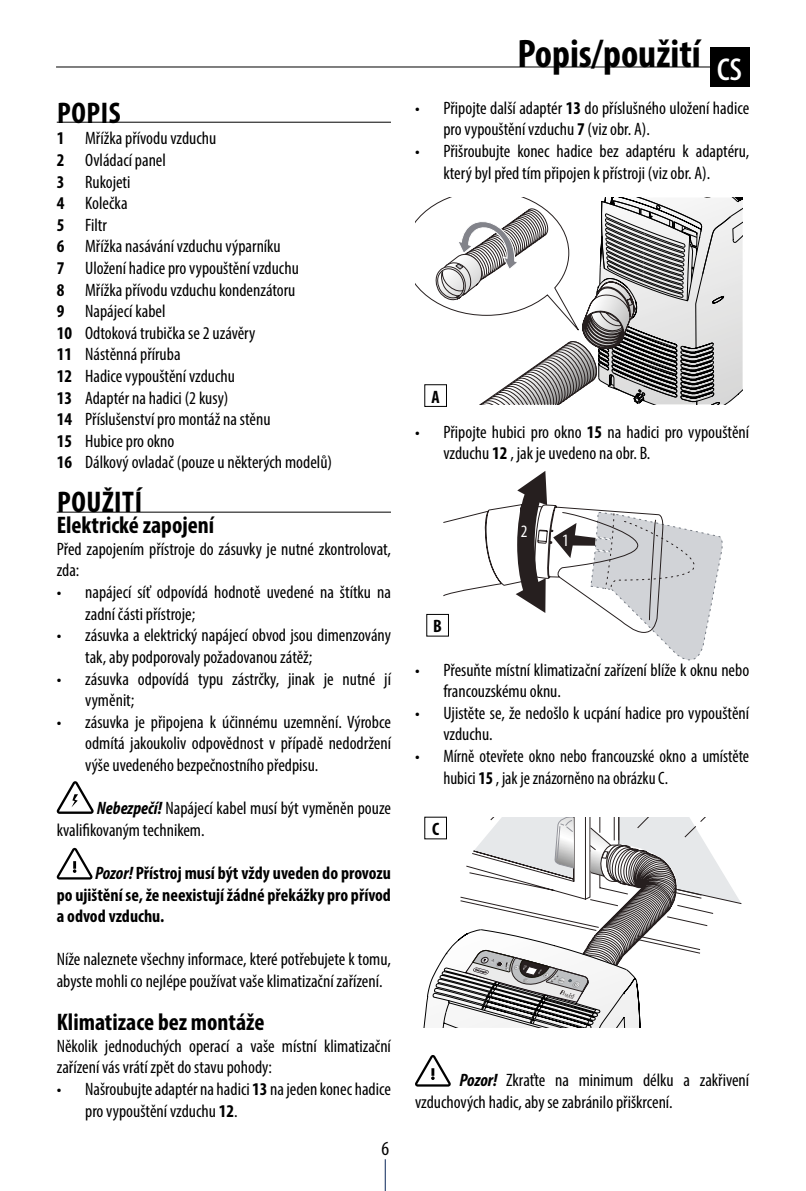
<style>
.page{position:relative;width:806px;height:1191px;background:#fff}
.page>*{position:absolute;margin:0;border:0;box-sizing:border-box;transform-origin:0 0}
.t1{font:700 condensed 40px "Myriad Pro";color:#000}
.t2{font:700 condensed 30px "Myriad Pro";letter-spacing:.02em;color:#000}
.t3{font:700 condensed 24px "Myriad Pro";color:#000}
.t4{font:condensed 20px "Myriad Pro";color:#000}
.t5{font:condensed 18px/21.6px "Myriad Pro";color:#000}
.t6{font:700 condensed 18px/21.6px "Myriad Pro";color:#000;text-align:justify}
.t7{font:condensed 17.4px "Myriad Pro";color:#fff}
.s1{font-weight:700}
.s2{font-weight:700;font-style:italic}
.s3{font-style:italic}
.s4{font-weight:400;font-size:44px;color:#fff}
</style>
<div class="page">
<hr style="left:384px;top:1159px;width:1px;height:32px;background:#0b2659">
<hr style="left:56px;top:66px;width:658px;height:1px;background:#000">
<div style="left:709px;top:47px;width:40px;height:40px;background:#000"></div>
<hr style="left:57px;top:122px;width:334px;height:1px;background:#000">
<hr style="left:57px;top:511px;width:334px;height:1px;background:#000">
<svg style="left:57px;top:781px;width:37px;height:33px"></svg>
<svg style="left:57px;top:848px;width:35px;height:31px"></svg>
<svg style="left:415px;top:197px;width:327px;height:207px"></svg>
<svg style="left:443px;top:471px;width:279px;height:189px"></svg>
<svg style="left:423px;top:817px;width:318px;height:211px"></svg>
<svg style="left:415px;top:1055px;width:35px;height:31px"></svg>
<div style="left:424px;top:817px;width:22px;height:22px;background:#fff"></div>
<h2 class="t2" style="left:57px;top:94px;width:65px">POPIS</h2>
<p class="t5" style="left:57px;top:127px;width:277px"><span class="s1">1</span> Mřížka přívodu vzduchu<br><span class="s1">2</span> Ovládací panel<br><span class="s1">3</span> Rukojeti<br><span class="s1">4</span> Kolečka<br><span class="s1">5</span> Filtr<br><span class="s1">6</span> Mřížka nasávání vzduchu výparníku<br><span class="s1">7</span> Uložení hadice pro vypouštění vzduchu<br><span class="s1">8</span> Mřížka přívodu vzduchu kondenzátoru<br><span class="s1">9</span> Napájecí kabel<br><span class="s1">10</span> Odtoková trubička se 2 uzávěry<br><span class="s1">11</span> Nástěnná příruba<br><span class="s1">12</span> Hadice vypouštění vzduchu<br><span class="s1">13</span> Adaptér na hadici (2 kusy)<br><span class="s1">14</span> Příslušenství pro montáž na stěnu<br><span class="s1">15</span> Hubice pro okno<br><span class="s1">16</span> Dálkový ovladač (pouze u některých modelů)</p>
<h2 class="t2" style="left:57px;top:483px;width:87px">POUŽITÍ</h2>
<h3 class="t3" style="left:57px;top:510px;width:159px">Elektrické zapojení</h3>
<p class="t5" style="left:57px;top:538px;width:335px">Před zapojením přístroje do zásuvky je nutné zkontrolovat, zda:</p>
<p class="t5" style="left:85px;top:581px;width:307px;text-indent:-28px">• napájecí síť odpovídá hodnotě uvedené na štítku na zadní části přístroje;</p>
<p class="t5" style="left:85px;top:624px;width:307px;text-indent:-28px">• zásuvka a elektrický napájecí obvod jsou dimenzovány tak, aby podporovaly požadovanou zátěž;</p>
<p class="t5" style="left:85px;top:667px;width:307px;text-indent:-28px">• zásuvka odpovídá typu zástrčky, jinak je nutné jí vyměnit;</p>
<p class="t5" style="left:85px;top:710px;width:307px;text-align:justify;text-indent:-28px">• zásuvka je připojena k účinnému uzemnění. Výrobce odmítá jakoukoliv odpovědnost v případě nedodržení výše uvedeného bezpečnostního předpisu.</p>
<p class="t5" style="left:57px;top:797px;width:335px;text-indent:40px"><span class="s2">Nebezpečí!</span> Napájecí kabel musí být vyměněn pouze kvalifikovaným technikem.</p>
<p class="t6" style="left:57px;top:861px;width:335px;text-indent:38px"><span class="s3">Pozor!</span> Přístroj musí být vždy uveden do provozu po ujištění se, že neexistují žádné překážky pro přívod a odvod vzduchu.</p>
<p class="t5" style="left:57px;top:948px;width:335px">Níže naleznete všechny informace, které potřebujete k tomu, abyste mohli co nejlépe používat vaše klimatizační zařízení.</p>
<h3 class="t3" style="left:57px;top:1007px;width:209px">Klimatizace bez montáže</h3>
<p class="t5" style="left:57px;top:1034px;width:335px">Několik jednoduchých operací a vaše místní klimatizační zařízení vás vrátí zpět do stavu pohody:</p>
<p class="t5" style="left:85px;top:1078px;width:307px;text-indent:-28px">• Našroubujte adaptér na hadici <span class="s1">13</span> na jeden konec hadice pro vypouštění vzduchu <span class="s1">12</span>.</p>
<p class="t4" style="left:381px;top:1136px;width:9px">6</p>
<h1 class="t1" style="left:517px;top:28px;width:226px">Popis/použití <span class="s4">cs</span></h1>
<p class="t5" style="left:443px;top:97px;width:307px;text-indent:-28px">• Připojte další adaptér <span class="s1">13</span> do příslušného uložení hadice pro vypouštění vzduchu <span class="s1">7</span> (viz obr. A).</p>
<p class="t5" style="left:415px;top:140px;width:335px;text-align:center">• Přišroubujte konec hadice bez adaptéru k adaptéru, který byl před tím připojen k přístroji (viz obr. A).</p>
<p class="t6" style="left:431px;top:385px;width:10px">A</p>
<p class="t5" style="left:443px;top:421px;width:307px;text-indent:-28px">• Připojte hubici pro okno <span class="s1">15</span> na hadici pro vypouštění vzduchu <span class="s1">12</span> , jak je uvedeno na obr. B.</p>
<p class="t6" style="left:433px;top:615px;width:10px">B</p>
<p class="t7" style="left:520px;top:520px;width:8px">2</p>
<p class="t7" style="left:561px;top:529px;width:8px">1</p>
<p class="t5" style="left:443px;top:658px;width:307px;text-indent:-28px">• Přesuňte místní klimatizační zařízení blíže k oknu nebo francouzskému oknu.</p>
<p class="t5" style="left:443px;top:701px;width:307px;text-indent:-28px">• Ujistěte se, že nedošlo k ucpání hadice pro vypouštění vzduchu.</p>
<p class="t5" style="left:443px;top:745px;width:307px;text-indent:-28px">• Mírně otevřete okno nebo francouzské okno a umístěte hubici <span class="s1">15</span> , jak je znázorněno na obrázku C.</p>
<p class="t6" style="left:432px;top:818px;width:9px">C</p>
<p class="t5" style="left:415px;top:1069px;width:335px;text-indent:45px"><span class="s2">Pozor!</span> Zkraťte na minimum délku a zakřivení vzduchových hadic, aby se zabránilo přiškrcení.</p>
</div>
